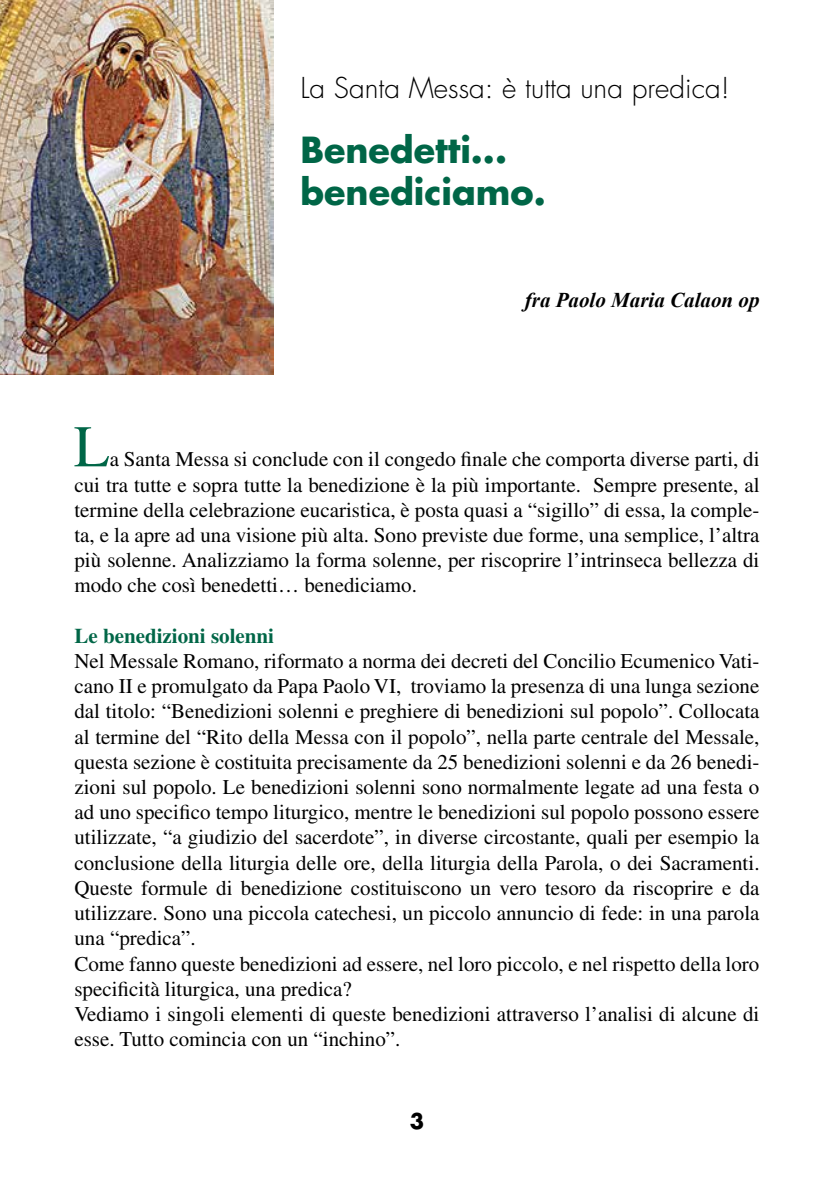
<style>
.page{position:relative;width:834px;height:1181px;background:#fff}
.page>*{position:absolute;margin:0;border:0;box-sizing:border-box;transform-origin:0 0}
.t1{font:59.15px "Times LT Std";color:#006647}
.t2{font:700 35px/42px "Futura Std";color:#006647}
.t3{font:300 28px "Futura Std";color:#000}
.t4{font:21px/25.2px "Times LT Std";color:#000;text-align:justify}
.t5{font:italic 700 21px "Times New Roman";color:#000}
.t6{font:700 21px "Times LT Std";color:#006647}
.t7{font:700 21px "Futura Std";color:#000}
</style>
<div class="page">
<img style="left:0;top:0;width:273px;height:375px">
<h3 class="t3" style="left:300px;top:70px;width:431px">La Santa Messa: è tutta una predica!</h3>
<h2 class="t2" style="left:300px;top:128px;width:247px">Benedetti... benediciamo.</h2>
<p class="t5" style="left:524px;top:285px;width:236px">fra Paolo Maria Calaon op</p>
<h1 class="t1" style="left:74px;top:413px;width:38px">L</h1>
<p class="t4" style="left:74px;top:446px;width:686px;text-indent:35px">a Santa Messa si conclude con il congedo finale che comporta diverse parti, di cui tra tutte e sopra tutte la benedizione è la più importante. Sempre presente, al termine della celebrazione eucaristica, è posta quasi a “sigillo” di essa, la comple&shy;ta, e la apre ad una visione più alta. Sono previste due forme, una semplice, l’altra più solenne. Analizziamo la forma solenne, per riscoprire l’intrinseca bellezza di modo che così benedetti… benediciamo.</p>
<p class="t6" style="left:74px;top:623px;width:201px">Le benedizioni solenni</p>
<p class="t4" style="left:74px;top:648px;width:686px;text-align:left">Nel Messale Romano, riformato a norma dei decreti del Concilio Ecumenico Vati&shy;cano II e promulgato da Papa Paolo VI, troviamo la presenza di una lunga sezione dal titolo: “Benedizioni solenni e preghiere di benedizioni sul popolo”. Collocata al termine del “Rito della Messa con il popolo”, nella parte centrale del Messale, questa sezione è costituita precisamente da 25 benedizioni solenni e da 26 benedi&shy;zioni sul popolo. Le benedizioni solenni sono normalmente legate ad una festa o ad uno specifico tempo liturgico, mentre le benedizioni sul popolo possono essere utilizzate, “a giudizio del sacerdote”, in diverse circostante, quali per esempio la conclusione della liturgia delle ore, della liturgia della Parola, o dei Sacramenti.<br>Queste formule di benedizione costituiscono un vero tesoro da riscoprire e da utilizzare. Sono una piccola catechesi, un piccolo annuncio di fede: in una parola una “predica”.<br>Come fanno queste benedizioni ad essere, nel loro piccolo, e nel rispetto della loro specificità liturgica, una predica?<br>Vediamo i singoli elementi di queste benedizioni attraverso l’analisi di alcune di esse. Tutto comincia con un “inchino”.</p>
<p class="t7" style="left:409px;top:1107px;width:16px">3</p>
</div>
